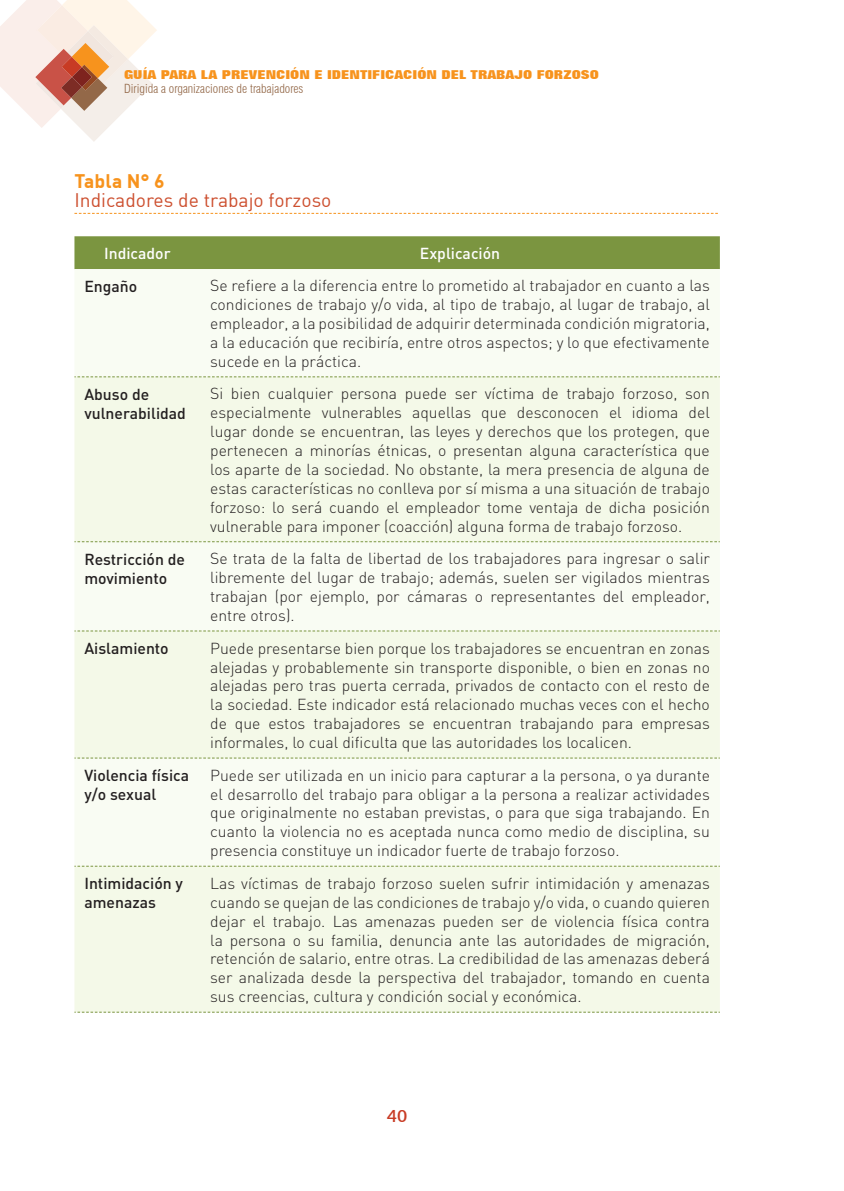
<style>
.page{position:relative;width:844px;height:1191px;background:#fff}
.page>*{position:absolute;margin:0;border:0;box-sizing:border-box;transform-origin:0 0}
.t1{font:19.25px "DIN";color:#cd5030}
.t2{font:700 19.25px "DIN";letter-spacing:.005em;color:#f7931d}
.t3{font:500 17.5px "Folio BT";color:#c83b24}
.t4{font:300 15.75px/18.9px "DIN";color:#231f20;text-align:justify}
.t5{font:500 15.75px/18.9px "DIN";color:#231f20}
.t6{font:500 15.75px "DIN";color:#fff}
.t7{font:800 12.25px "Folio BT";color:#f7931d}
.t8{font:300 condensed 12.25px "Swiss 721 BT";color:#936848}
</style>
<div class="page">
<svg style="left:0;top:0;width:157px;height:142px"></svg>
<svg style="left:74px;top:213px;width:643px;height:1px"></svg>
<div style="left:74px;top:236px;width:645px;height:33px;background:#7b9540"></div>
<div style="left:74px;top:269px;width:645px;height:107px;background:#f9fcf3"></div>
<svg style="left:74px;top:377px;width:645px;height:634px;fill:#f4f9e8"></svg>
<svg style="left:74px;top:376px;width:645px;height:1px"></svg>
<svg style="left:74px;top:541px;width:645px;height:1px"></svg>
<svg style="left:74px;top:630px;width:645px;height:1px"></svg>
<svg style="left:74px;top:757px;width:645px;height:1px"></svg>
<svg style="left:74px;top:865px;width:645px;height:1px"></svg>
<svg style="left:74px;top:1011px;width:645px;height:1px"></svg>
<p class="t7" style="left:124px;top:67px;width:476px">GUÍA PARA LA PREVENCIÓN E IDENTIFICACIÓN DEL TRABAJO FORZOSO</p>
<p class="t8" style="left:124px;top:82px;width:181px">Dirigida a organizaciones de trabajadores</p>
<p class="t2" style="left:74px;top:168px;width:92px">Tabla N° 6</p>
<p class="t1" style="left:74px;top:188px;width:258px">Indicadores de trabajo forzoso</p>
<p class="t6" style="left:104px;top:243px;width:68px">Indicador</p>
<p class="t6" style="left:420px;top:243px;width:82px">Explicación</p>
<p class="t5" style="left:84px;top:276px;width:54px">Engaño</p>
<p class="t4" style="left:210px;top:276px;width:501px">Se refiere a la diferencia entre lo prometido al trabajador en cuanto a las condiciones de trabajo y/o vida, al tipo de trabajo, al lugar de trabajo, al empleador, a la posibilidad de adquirir determinada condición migratoria, a la educación que recibiría, entre otros aspectos; y lo que efectivamente sucede en la práctica.</p>
<p class="t5" style="left:84px;top:384px;width:103px">Abuso de vulnerabilidad</p>
<p class="t4" style="left:210px;top:384px;width:501px">Si bien cualquier persona puede ser víctima de trabajo forzoso, son especialmente vulnerables aquellas que desconocen el idioma del lugar donde se encuentran, las leyes y derechos que los protegen, que pertenecen a minorías étnicas, o presentan alguna característica que los aparte de la sociedad. No obstante, la mera presencia de alguna de estas características no conlleva por sí misma a una situación de trabajo forzoso: lo será cuando el empleador tome ventaja de dicha posición vulnerable para imponer (coacción) alguna forma de trabajo forzoso.</p>
<p class="t5" style="left:84px;top:549px;width:102px">Restricción de movimiento</p>
<p class="t4" style="left:210px;top:549px;width:501px">Se trata de la falta de libertad de los trabajadores para ingresar o salir libremente del lugar de trabajo; además, suelen ser vigilados mientras trabajan (por ejemplo, por cámaras o representantes del empleador, entre otros).</p>
<p class="t5" style="left:84px;top:638px;width:86px">Aislamiento</p>
<p class="t4" style="left:210px;top:638px;width:501px">Puede presentarse bien porque los trabajadores se encuentran en zonas alejadas y probablemente sin transporte disponible, o bien en zonas no alejadas pero tras puerta cerrada, privados de contacto con el resto de la sociedad. Este indicador está relacionado muchas veces con el hecho de que estos trabajadores se encuentran trabajando para empresas informales, lo cual dificulta que las autoridades los localicen.</p>
<p class="t5" style="left:84px;top:765px;width:106px">Violencia física y/o sexual</p>
<p class="t4" style="left:210px;top:765px;width:501px">Puede ser utilizada en un inicio para capturar a la persona, o ya durante el desarrollo del trabajo para obligar a la persona a realizar actividades que originalmente no estaban previstas, o para que siga trabajando. En cuanto la violencia no es aceptada nunca como medio de disciplina, su presencia constituye un indicador fuerte de trabajo forzoso.</p>
<p class="t5" style="left:84px;top:873px;width:100px">Intimidación y amenazas</p>
<p class="t4" style="left:210px;top:873px;width:501px">Las víctimas de trabajo forzoso suelen sufrir intimidación y amenazas cuando se quejan de las condiciones de trabajo y/o vida, o cuando quieren dejar el trabajo. Las amenazas pueden ser de violencia física contra la persona o su familia, denuncia ante las autoridades de migración, retención de salario, entre otras. La credibilidad de las amenazas deberá ser analizada desde la perspectiva del trabajador, tomando en cuenta sus creencias, cultura y condición social y económica.</p>
<p class="t3" style="left:387px;top:1104px;width:22px">40</p>
</div>
